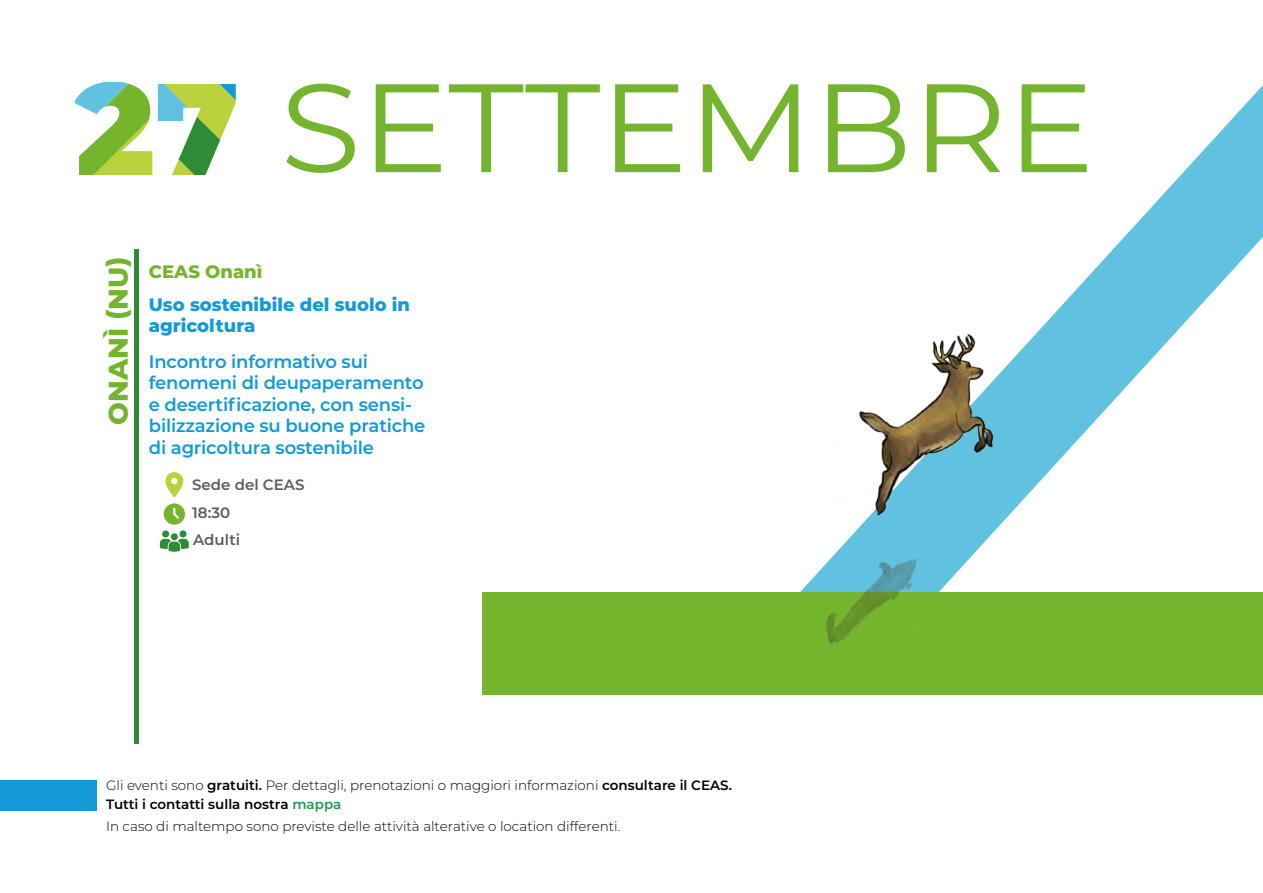
<style>
.page{position:relative;width:1263px;height:893px;background:#fff}
.page>*{position:absolute;margin:0;border:0;box-sizing:border-box;transform-origin:0 0}
.t1{font:800 27px "Montserrat";color:#75b52e}
.t2{font:600 18px/21.6px "Montserrat";letter-spacing:-.01em;color:#1299d6}
.t3{font:800 18px/21.6px "Montserrat";color:#1299d6}
.t4{font:800 18px "Montserrat";color:#75b52e}
.t5{font:600 15px/27.3px "Montserrat";color:#5d5d5d}
.t6{font:300 13.5px/19.5px "Montserrat";color:#000}
.s1{font-weight:600}
.s2{font-weight:600;color:#229850}
</style>
<div class="page">
<svg style="left:286px;top:84px;width:799px;height:89px"></svg>
<svg style="left:158px;top:84px;width:78px;height:91px"></svg>
<svg style="left:75px;top:82px;width:77px;height:93px"></svg>
<div style="left:134px;top:249px;width:5px;height:494px;background:#2e8c36"></div>
<svg style="left:160px;top:472px;width:29px;height:80px"></svg>
<div style="left:0;top:780px;width:96px;height:31px;background:#1299d6"></div>
<svg style="left:779px;top:85px;width:484px;height:171px"></svg>
<div style="left:483px;top:592px;width:780px;height:103px;background:#75b52e"></div>
<img style="left:779px;top:249px;width:467px;height:395px">
<h1 class="t1" style="left:98px;top:425px;width:170px;rotate:-90deg">ONANÌ (NU)</h1>
<h2 class="t4" style="left:149px;top:258px;width:115px">CEAS Onanì</h2>
<h2 class="t3" style="left:149px;top:293px;width:263px">Uso sostenibile del suolo in agricoltura</h2>
<h2 class="t2" style="left:149px;top:350px;width:278px">Incontro informativo sui fenomeni di deupaperamento e desertificazione, con sensi&shy;bilizzazione su buone pratiche di agricoltura sostenibile</h2>
<p class="t5" style="left:192px;top:471px;width:114px">Sede del CEAS<br>18:30<br>Adulti</p>
<p class="t6" style="left:106px;top:775px;width:628px">Gli eventi sono <span class="s1">gratuiti.</span> Per dettagli, prenotazioni o maggiori informazioni <span class="s1">consultare il CEAS.<br>Tutti i contatti sulla nostra</span> <span class="s2">mappa</span></p>
<p class="t6" style="left:106px;top:816px;width:516px">In caso di maltempo sono previste delle attività alterative o location differenti.</p>
</div>
